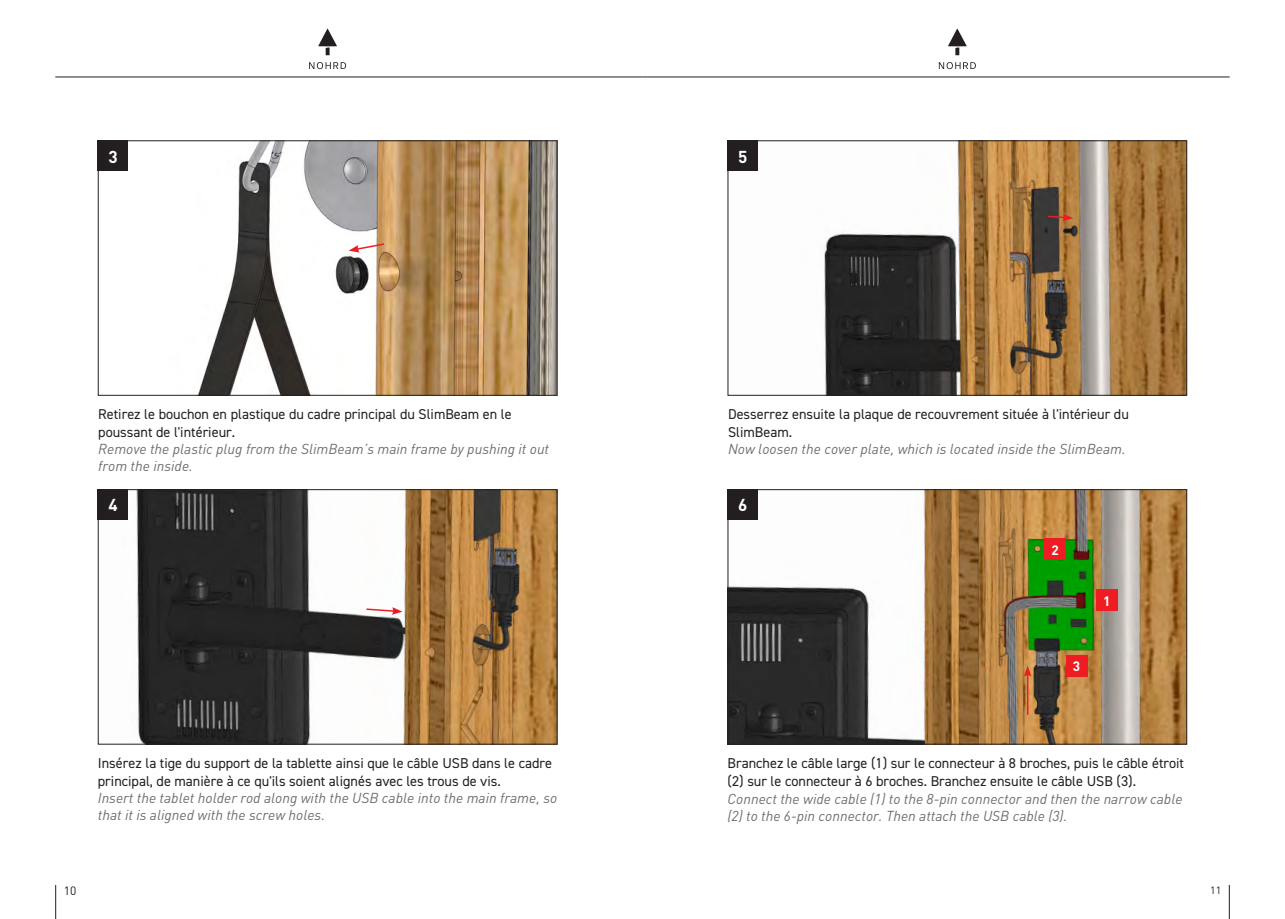
<style>
.page{position:relative;width:1285px;height:919px;background:#fff}
.page>*{position:absolute;margin:0;border:0;box-sizing:border-box;transform-origin:0 0}
.t1{font:700 17.1px "DIN";color:#fff}
.t2{font:14.25px/17.2px "DIN2014";color:#231f20}
.t3{font:700 13.5px "DIN";color:#fff}
.t4{font:12px "DIN";color:#231f20}
.t5{font:10.5px "DIN";color:#231f20}
.s1{font-family:"DIN";font-style:italic;color:#6c6d70}
</style>
<div class="page">
<svg style="left:938px;top:62px;width:37px;height:7px"></svg>
<svg style="left:948px;top:29px;width:18px;height:26px"></svg>
<hr style="left:642px;top:77px;width:587px;height:1px;background:#231f20">
<hr style="left:1228px;top:884px;width:1px;height:34px;background:#231f20">
<svg style="left:309px;top:62px;width:37px;height:7px"></svg>
<svg style="left:318px;top:29px;width:19px;height:26px"></svg>
<hr style="left:55px;top:77px;width:587px;height:1px;background:#231f20">
<hr style="left:55px;top:884px;width:1px;height:34px;background:#231f20">
<img style="left:100px;top:491px;width:455px;height:251px">
<div style="left:98px;top:489px;width:459px;height:255px;border:1px solid #231f20"></div>
<img style="left:757px;top:142px;width:427px;height:251px">
<div style="left:727px;top:140px;width:459px;height:255px;border:1px solid #231f20"></div>
<img style="left:729px;top:491px;width:455px;height:251px">
<div style="left:727px;top:489px;width:459px;height:255px;border:1px solid #231f20"></div>
<div style="left:727px;top:140px;width:30px;height:31px;background:#231f20"></div>
<div style="left:727px;top:489px;width:30px;height:30px;background:#231f20"></div>
<img style="left:198px;top:142px;width:357px;height:251px">
<div style="left:98px;top:140px;width:459px;height:255px;border:1px solid #231f20"></div>
<div style="left:98px;top:140px;width:30px;height:31px;background:#231f20"></div>
<div style="left:98px;top:489px;width:30px;height:30px;background:#231f20"></div>
<svg style="left:348px;top:242px;width:38px;height:10px"></svg>
<svg style="left:365px;top:607px;width:37px;height:7px"></svg>
<svg style="left:1046px;top:213px;width:27px;height:8px"></svg>
<div style="left:1095px;top:589px;width:22px;height:22px;background:#ee1d23"></div>
<div style="left:1044px;top:538px;width:21px;height:22px;background:#ee1d23"></div>
<div style="left:1065px;top:655px;width:21px;height:21px;background:#ee1d23"></div>
<hr style="left:1026px;top:674px;width:2px;height:40px;background:#ee1d23">
<svg style="left:1023px;top:665px;width:8px;height:11px"></svg>
<p class="t1" style="left:108px;top:145px;width:11px">3</p>
<p class="t1" style="left:738px;top:145px;width:11px">5</p>
<p class="t2" style="left:98px;top:405px;width:452px">Retirez le bouchon en plastique du cadre principal du SlimBeam en le poussant de l'intérieur.<br><span class="s1">Remove the plastic plug from the SlimBeam’s main frame by pushing it out from the inside.</span></p>
<p class="t2" style="left:728px;top:405px;width:402px">Desserrez ensuite la plaque de recouvrement située à l'intérieur du<br>SlimBeam.<br><span class="s1">Now loosen the cover plate, which is located inside the SlimBeam.</span></p>
<p class="t1" style="left:108px;top:494px;width:11px">4</p>
<p class="t1" style="left:738px;top:494px;width:11px">6</p>
<p class="t3" style="left:1051px;top:541px;width:9px">2</p>
<p class="t3" style="left:1102px;top:592px;width:9px">1</p>
<p class="t3" style="left:1072px;top:657px;width:9px">3</p>
<p class="t2" style="left:98px;top:754px;width:461px">Insérez la tige du support de la tablette ainsi que le câble USB dans le cadre principal, de manière à ce qu'ils soient alignés avec les trous de vis.<br><span class="s1">Insert the tablet holder rod along with the USB cable into the main frame, so that it is aligned with the screw holes.</span></p>
<p class="t2" style="left:727px;top:754px;width:458px">Branchez le câble large (1) sur le connecteur à 8 broches, puis le câble étroit (2) sur le connecteur à 6 broches. Branchez ensuite le câble USB (3).<br><span class="s1">Connect the wide cable (1) to the 8-pin connector and then the narrow cable (2) to the 6-pin connector. Then attach the USB cable (3).</span></p>
<p class="t4" style="left:64px;top:882px;width:14px">10</p>
<p class="t5" style="left:1209px;top:883px;width:12px">11</p>
</div>
